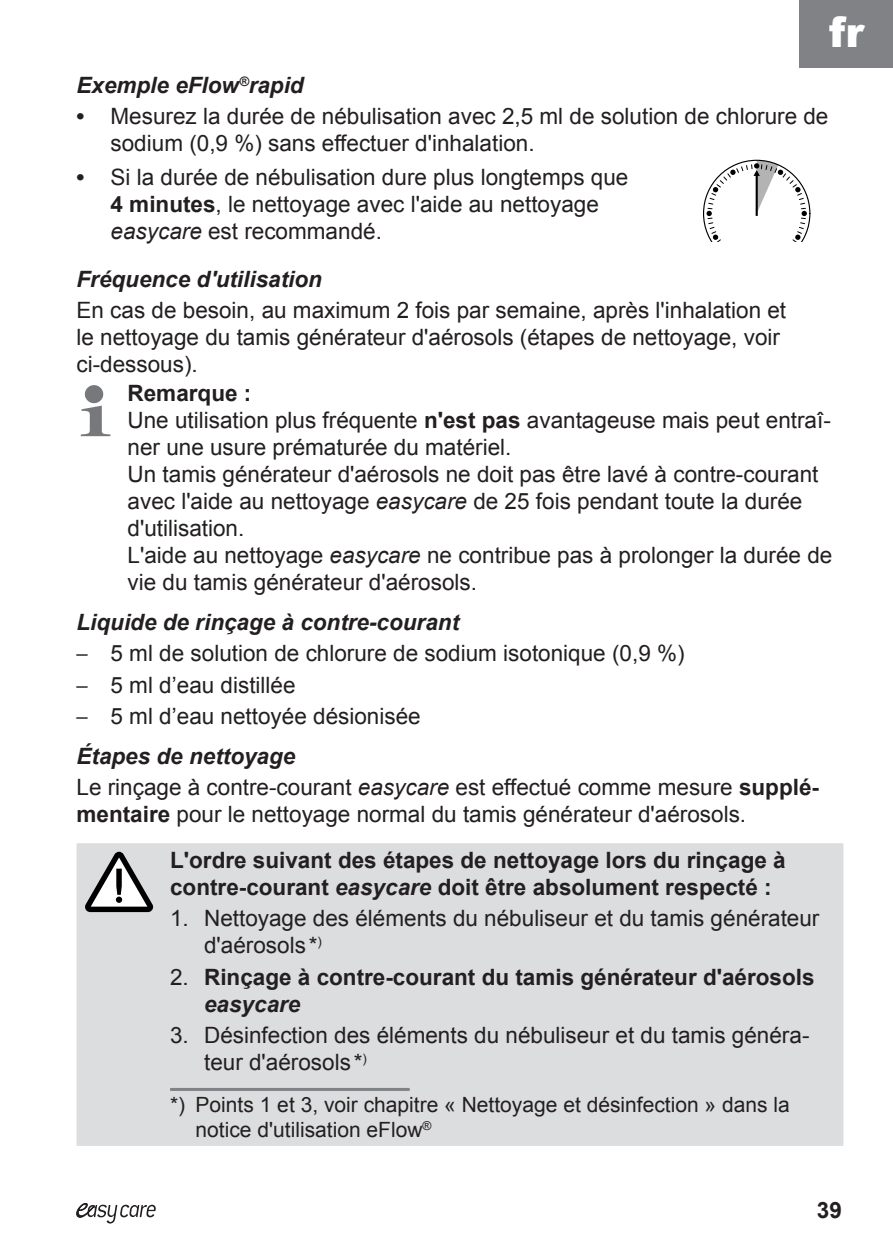
<style>
.page{position:relative;width:893px;height:1259px;background:#fff}
.page>*{position:absolute;margin:0;border:0;box-sizing:border-box;transform-origin:0 0}
.t1{font:900 42px "Arial";color:#fff}
.t2{font:22.5px/27px "Arial";color:#231f20}
.t3{font:700 22.5px/27px "Arial";color:#231f20}
.t4{font:italic 700 22.5px "Arial";color:#231f20}
.t5{font:21px/25.2px "Arial";color:#231f20}
.s1{font-weight:700}
.s2{font-style:italic}
.s3{font-family:"Frutiger";font-weight:300}
.s4{font-weight:700;font-style:italic}
.s5{font-weight:400}
</style>
<div class="page">
<div style="left:799px;top:0;width:94px;height:68px;background:#808285"></div>
<svg style="left:77px;top:1203px;width:79px;height:20px"></svg>
<svg style="left:703px;top:160px;width:107px;height:81px"></svg>
<svg style="left:81px;top:385px;width:29px;height:51px"></svg>
<div style="left:77px;top:843px;width:766px;height:303px;background:#dcdddf"></div>
<svg style="left:85px;top:851px;width:68px;height:61px"></svg>
<hr style="left:170px;top:1088px;width:240px;height:3px;background:#808285">
<h1 class="t1" style="left:829px;top:2px;width:36px">fr</h1>
<p class="t4" style="left:77px;top:70px;width:229px">Exemple eFlow<sup>®</sup>rapid</p>
<p class="t2" style="left:111px;top:103px;width:719px;text-indent:-34px"><span class="s1">•</span> Mesurez la durée de nébulisation avec 2,5 ml de solution de chlorure de sodium (0,9 %) sans effectuer d'inhalation.</p>
<p class="t2" style="left:111px;top:163px;width:519px;text-indent:-34px"><span class="s1">•</span> Si la durée de nébulisation dure plus longtemps que<br><span class="s1">4 minutes</span>, le nettoyage avec l'aide au nettoyage <span class="s2">easycare</span> est recommandé.</p>
<p class="t4" style="left:77px;top:264px;width:247px">Fréquence d'utilisation</p>
<p class="t2" style="left:77px;top:297px;width:711px">En cas de besoin, au maximum 2 fois par semaine, après l'inhalation et le nettoyage du tamis générateur d'aérosols (étapes de nettoyage, voir ci-dessous).</p>
<p class="t2" style="left:128px;top:380px;width:706px"><span class="s1">Remarque :<br></span>Une utilisation plus fréquente <span class="s1">n'est pas</span> avantageuse mais peut entraî&shy;ner une usure prématurée du matériel.<br>Un tamis générateur d'aérosols ne doit pas être lavé à contre-courant avec l'aide au nettoyage <span class="s2">easycare</span> de 25 fois pendant toute la durée d'utilisation.<br>L'aide au nettoyage <span class="s2">easycare</span> ne contribue pas à prolonger la durée de vie du tamis générateur d'aérosols.</p>
<p class="t4" style="left:77px;top:607px;width:384px">Liquide de rinçage à contre-courant</p>
<p class="t2" style="left:77px;top:640px;width:610px"><span class="s3">–</span> 5 ml de solution de chlorure de sodium isotonique (0,9 %)</p>
<p class="t2" style="left:77px;top:671px;width:221px"><span class="s3">–</span> 5 ml d’eau distillée</p>
<p class="t2" style="left:77px;top:696px;width:346px;line-height:39.9px"><span class="s3">–</span> 5 ml d’eau nettoyée désionisée<br><span class="s4">Étapes de nettoyage</span></p>
<p class="t2" style="left:77px;top:773px;width:744px">Le rinçage à contre-courant <span class="s2">easycare</span> est effectué comme mesure <span class="s1">supplé&shy;mentaire</span> pour le nettoyage normal du tamis générateur d'aérosols.</p>
<p class="t3" style="left:170px;top:847px;width:617px">L'ordre suivant des étapes de nettoyage lors du rinçage à contre-courant <span class="s2">easycare</span> doit être absolument respecté :</p>
<p class="t2" style="left:204px;top:905px;width:617px;text-indent:-34px">1. Nettoyage des éléments du nébuliseur et du tamis générateur d'aérosols *<sup>)</sup></p>
<p class="t3" style="left:204px;top:963px;width:612px;text-indent:-34px"><span class="s5">2.</span> Rinçage à contre-courant du tamis générateur d'aérosols <span class="s2">easycare</span></p>
<p class="t2" style="left:204px;top:1021px;width:607px;text-indent:-34px">3. Désinfection des éléments du nébuliseur et du tamis généra&shy;teur d'aérosols *<sup>)</sup></p>
<p class="t5" style="left:196px;top:1092px;width:596px;text-indent:-26px">*) Points 1 et 3, voir chapitre « Nettoyage et désinfection » dans la notice d'utilisation eFlow<sup>®</sup></p>
<p class="t3" style="left:817px;top:1196px;width:27px">39</p>
</div>
